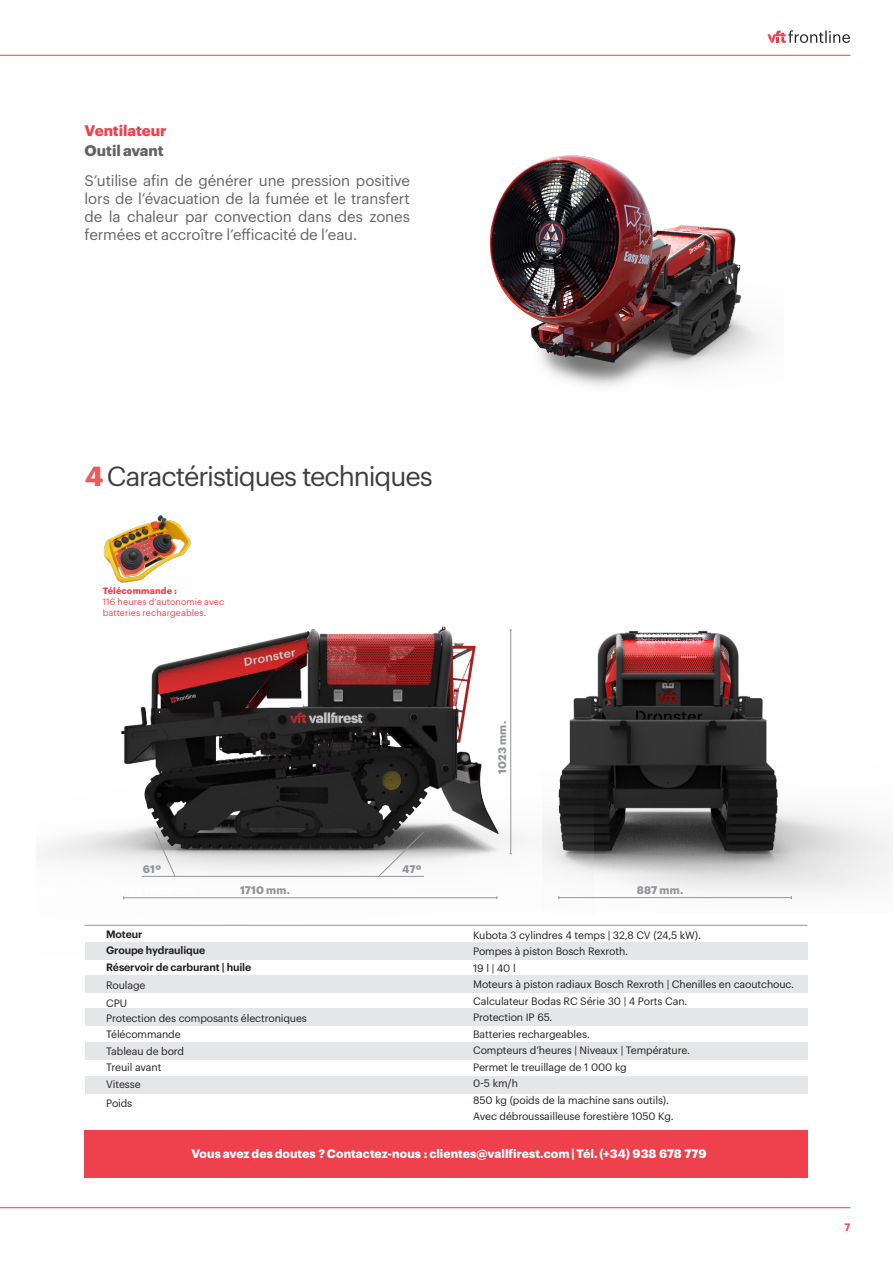
<style>
.page{position:relative;width:893px;height:1263px;background:#fff}
.page>*{position:absolute;margin:0;border:0;box-sizing:border-box;transform-origin:0 0}
.Descripcion_0{font:27px "Graphik";letter-spacing:-.04em;color:#3e3e3f}
.Listado{font:15px/18px "Graphik";letter-spacing:-.005em;color:#636366;text-align:justify}
.Listado-2{font:700 15px "Graphik";letter-spacing:-.005em;color:#ee414d}
.Listado-3{font:700 15px "Graphik";letter-spacing:-.005em;color:#636366}
._7-tienes_alguna_dud{font:700 12px "Graphik";letter-spacing:.005em;color:#fff}
.t1{font:700 10.8px "Graphik";letter-spacing:.02em;color:#939598}
._6_2-descripcion_esp{font:10.5px/16.5px "Graphik";letter-spacing:-.01em;color:#231f20}
._6_1-nombre_especif{font:10.5px "Graphik";letter-spacing:-.01em;color:#231f20}
._6_1-nombre_especif-2{font:600 10.5px "Graphik";letter-spacing:-.01em;color:#231f20}
.t2{font:600 10.5px "Graphik";color:#ee414d}
.Listado-4{font:9px/10.8px "Graphik";letter-spacing:.01em;color:#ee414d}
.Listado-5{font:700 9px "Graphik";letter-spacing:.015em;color:#ee414d}
.s1{font-weight:700;color:#f0595a}
</style>
<div class="page">
<hr style="left:0;top:55px;width:850px;height:1px;background:#ee414d">
<hr style="left:0;top:1207px;width:850px;height:1px;background:#ee414d">
<svg style="left:767px;top:30px;width:83px;height:13px"></svg>
<div style="left:85px;top:1131px;width:723px;height:47px;background:#ee414d"></div>
<img style="left:489px;top:155px;width:274px;height:232px">
<img style="left:594px;top:631px;width:299px;height:268px">
<img style="left:40px;top:626px;width:554px;height:300px">
<hr style="left:124px;top:897px;width:373px;height:1px;background:#939598">
<hr style="left:142px;top:876px;width:282px;height:1px;background:#939598">
<svg style="left:378px;top:831px;width:47px;height:46px"></svg>
<svg style="left:154px;top:831px;width:22px;height:45px"></svg>
<hr style="left:559px;top:897px;width:232px;height:1px;background:#939598">
<hr style="left:510px;top:630px;width:1px;height:224px;background:#939598">
<div style="left:85px;top:942px;width:722px;height:18px;background:#e5e6e7"></div>
<div style="left:85px;top:975px;width:722px;height:18px;background:#e5e6e7"></div>
<div style="left:85px;top:1008px;width:722px;height:18px;background:#e5e6e7"></div>
<div style="left:85px;top:1042px;width:722px;height:18px;background:#e5e6e7"></div>
<div style="left:85px;top:1076px;width:722px;height:17px;background:#e5e6e7"></div>
<img style="left:104px;top:515px;width:87px;height:68px">
<hr style="left:85px;top:925px;width:722px;height:1px;background:#939598">
<p class="Listado-2" style="left:85px;top:119px;width:83px">Ventilateur</p>
<p class="Listado-3" style="left:85px;top:139px;width:81px">Outil avant</p>
<p class="Listado" style="left:85px;top:170px;width:327px">S’utilise afin de générer une pression positive lors de l’évacuation de la fumée et le transfert de la chaleur par convection dans des zones fermées et accroître l’efficacité de l’eau.</p>
<p class="Descripcion_0" style="left:85px;top:456px;width:349px"><span class="s1">4</span> Caractéristiques techniques</p>
<p class="Listado-5" style="left:103px;top:584px;width:76px">Télécommande :</p>
<p class="Listado-4" style="left:103px;top:595px;width:123px">116 heures d’autonomie avec batteries rechargeables.</p>
<p class="t1" style="left:143px;top:860px;width:20px">61º</p>
<p class="t1" style="left:402px;top:860px;width:21px">47º</p>
<p class="t1" style="left:240px;top:881px;width:52px">1710 mm.</p>
<p class="_6_1-nombre_especif-2" style="left:106px;top:926px;width:38px">Moteur</p>
<p class="_6_1-nombre_especif-2" style="left:106px;top:942px;width:101px">Groupe hydraulique</p>
<p class="_6_1-nombre_especif-2" style="left:106px;top:959px;width:147px">Réservoir de carburant | huile</p>
<p class="_6_1-nombre_especif" style="left:106px;top:977px;width:41px">Roulage</p>
<p class="_6_1-nombre_especif" style="left:106px;top:995px;width:22px">CPU</p>
<p class="_6_1-nombre_especif" style="left:106px;top:1010px;width:202px">Protection des composants électroniques</p>
<p class="_6_1-nombre_especif" style="left:106px;top:1026px;width:76px">Télécommande</p>
<p class="_6_1-nombre_especif" style="left:106px;top:1043px;width:80px">Tableau de bord</p>
<p class="_6_1-nombre_especif" style="left:106px;top:1059px;width:57px">Treuil avant</p>
<p class="_6_1-nombre_especif" style="left:106px;top:1076px;width:36px">Vitesse</p>
<p class="_6_1-nombre_especif" style="left:106px;top:1095px;width:28px">Poids</p>
<p class="t1" style="left:494px;top:774px;width:54px;rotate:-90deg">1023 mm.</p>
<p class="t1" style="left:637px;top:881px;width:48px">887 mm.</p>
<p class="_6_2-descripcion_esp" style="left:473px;top:926px;width:229px">Kubota 3 cylindres 4 temps | 32,8 CV (24,5 kW).</p>
<p class="_6_2-descripcion_esp" style="left:473px;top:942px;width:156px">Pompes à piston Bosch Rexroth.</p>
<p class="_6_2-descripcion_esp" style="left:473px;top:959px;width:44px">19 l | 40 l</p>
<p class="_6_2-descripcion_esp" style="left:473px;top:975px;width:323px">Moteurs à piston radiaux Bosch Rexroth | Chenilles en caoutchouc.</p>
<p class="_6_2-descripcion_esp" style="left:473px;top:992px;width:216px">Calculateur Bodas RC Série 30 | 4 Ports Can.</p>
<p class="_6_2-descripcion_esp" style="left:473px;top:1008px;width:81px">Protection IP 65.</p>
<p class="_6_2-descripcion_esp" style="left:473px;top:1025px;width:118px">Batteries rechargeables.</p>
<p class="_6_2-descripcion_esp" style="left:473px;top:1041px;width:218px">Compteurs d’heures | Niveaux | Température.</p>
<p class="_6_2-descripcion_esp" style="left:473px;top:1058px;width:155px">Permet le treuillage de 1 000 kg</p>
<p class="_6_2-descripcion_esp" style="left:473px;top:1074px;width:46px">0-5 km/h</p>
<p class="_6_2-descripcion_esp" style="left:473px;top:1091px;width:202px">850 kg (poids de la machine sans outils).<br>Avec débroussailleuse forestière 1050 Kg.</p>
<p class="_7-tienes_alguna_dud" style="left:191px;top:1144px;width:517px">Vous avez des doutes ? Contactez-nous : clientes@vallfirest.com | Tél. (+34) 938 678 779</p>
<p class="t2" style="left:845px;top:1219px;width:7px">7</p>
</div>
